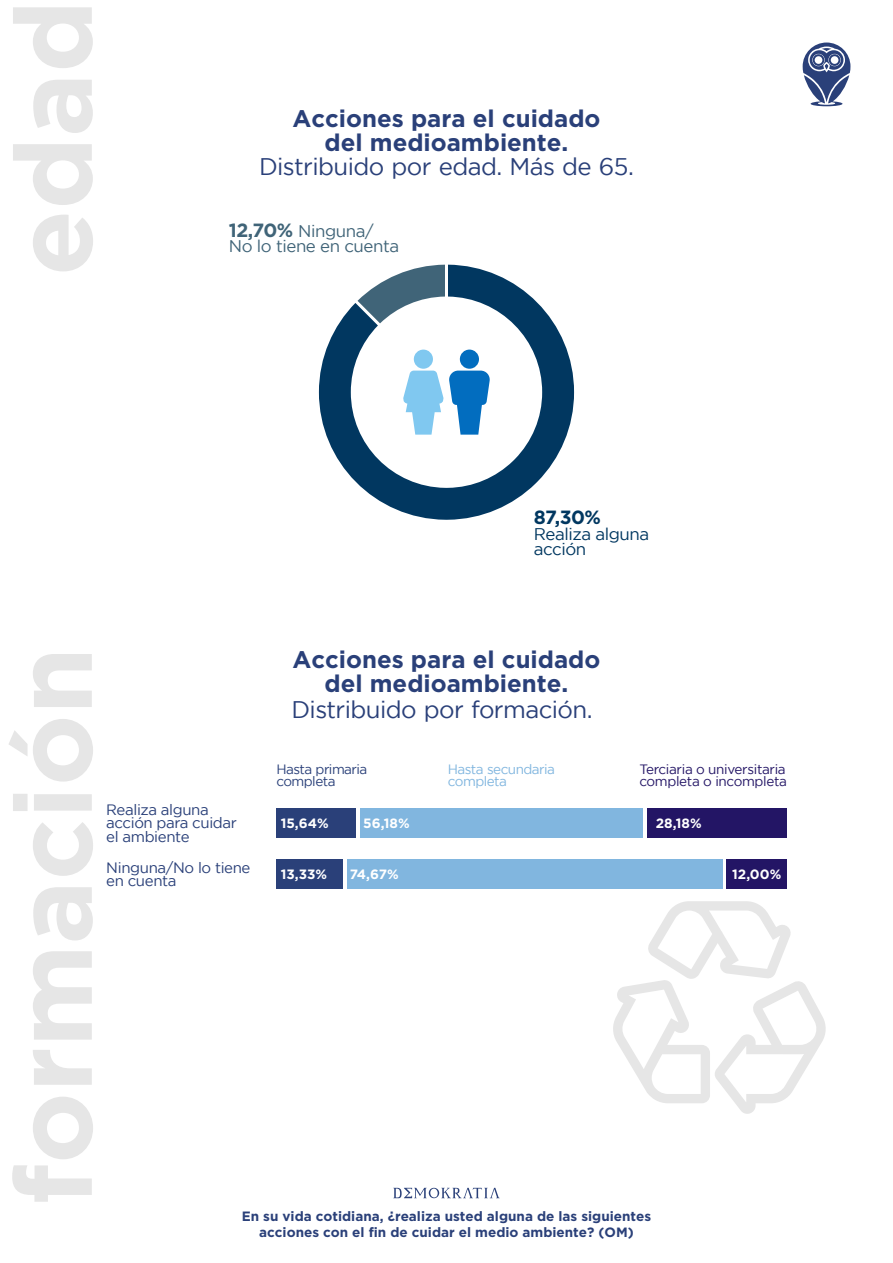
<style>
.page{position:relative;width:893px;height:1263px;background:#fff}
.page>*{position:absolute;margin:0;border:0;box-sizing:border-box;transform-origin:0 0}
.t1{font:700 108px "Gotham";color:#e6e6e6}
.t2{font:700 24px/24px "Gotham";color:#2a4079;text-align:center}
.t3{font:24px "Gotham";letter-spacing:-.025em;color:#2a4079}
.t4{font:700 19.2px "Gotham";color:#013760}
.t5{font:16.8px/15.8px "Gotham";letter-spacing:-.025em;color:#406478}
.t6{font:16.8px/15.8px "Gotham";letter-spacing:-.025em;color:#013760}
.t7{font:15px/13.5px "Gotham";letter-spacing:-.025em;color:#2a4079}
.t8{font:700 13.5px/16.2px "Gotham";color:#2a4079;text-align:center}
.t9{font:13.5px/12px "Gotham";letter-spacing:-.025em;color:#231565}
.t10{font:700 13.5px "Gotham";color:#fff}
.t11{font:13.5px/12px "Gotham";letter-spacing:-.04em;color:#81b6df}
.t12{font:13.5px/12px "Gotham";letter-spacing:-.04em;color:#2a4079}
.s1{font-weight:700;font-size:19.2px}
</style>
<div class="page">
<svg style="left:613px;top:901px;width:213px;height:213px"></svg>
<svg style="left:393px;top:1188px;width:107px;height:10px"></svg>
<svg style="left:319px;top:265px;width:255px;height:255px"></svg>
<svg style="left:803px;top:43px;width:47px;height:63px"></svg>
<svg style="left:402px;top:350px;width:88px;height:85px"></svg>
<div style="left:276px;top:808px;width:80px;height:30px;background:#2a4079"></div>
<div style="left:647px;top:808px;width:140px;height:30px;background:#231565"></div>
<div style="left:360px;top:808px;width:283px;height:30px;background:#81b6df"></div>
<div style="left:276px;top:859px;width:67px;height:30px;background:#2a4079"></div>
<div style="left:726px;top:859px;width:61px;height:30px;background:#231565"></div>
<div style="left:347px;top:859px;width:375px;height:30px;background:#81b6df"></div>
<h1 class="t1" style="left:-9px;top:276px;width:277px;rotate:-90deg">edad</h1>
<h2 class="t2" style="left:292px;top:106px;width:309px">Acciones para el cuidado del medioambiente.</h2>
<h2 class="t3" style="left:259px;top:153px;width:376px">Distribuido por edad. Más de 65.</h2>
<p class="t5" style="left:229px;top:222px;width:172px"><span class="s1">12,70%</span> Ninguna/<br>No lo tiene en cuenta</p>
<h3 class="t4" style="left:534px;top:506px;width:69px">87,30%</h3>
<p class="t6" style="left:534px;top:525px;width:117px">Realiza alguna acción</p>
<h1 class="t1" style="left:-9px;top:1205px;width:559px;rotate:-90deg">formación</h1>
<h2 class="t2" style="left:292px;top:646px;width:309px">Acciones para el cuidado del medioambiente.</h2>
<p class="t7" style="left:106px;top:802px;width:132px">Realiza alguna acción para cuidar el ambiente</p>
<p class="t7" style="left:106px;top:860px;width:146px">Ninguna/No lo tiene en cuenta</p>
<h2 class="t3" style="left:291px;top:696px;width:303px">Distribuido por formación.</h2>
<p class="t11" style="left:448px;top:763px;width:109px">Hasta secundaria completa</p>
<p class="t9" style="left:639px;top:763px;width:149px">Terciaria o universitaria completa o incompleta</p>
<p class="t12" style="left:276px;top:763px;width:92px">Hasta primaria completa</p>
<p class="t10" style="left:281px;top:815px;width:49px">15,64%</p>
<p class="t10" style="left:363px;top:815px;width:48px">56,18%</p>
<p class="t10" style="left:656px;top:815px;width:47px">28,18%</p>
<p class="t10" style="left:281px;top:866px;width:48px">13,33%</p>
<p class="t10" style="left:350px;top:866px;width:51px">74,67%</p>
<p class="t10" style="left:732px;top:866px;width:51px">12,00%</p>
<p class="t8" style="left:242px;top:1207px;width:411px">En su vida cotidiana, ¿realiza usted alguna de las siguientes acciones con el fin de cuidar el medio ambiente? (OM)</p>
</div>
